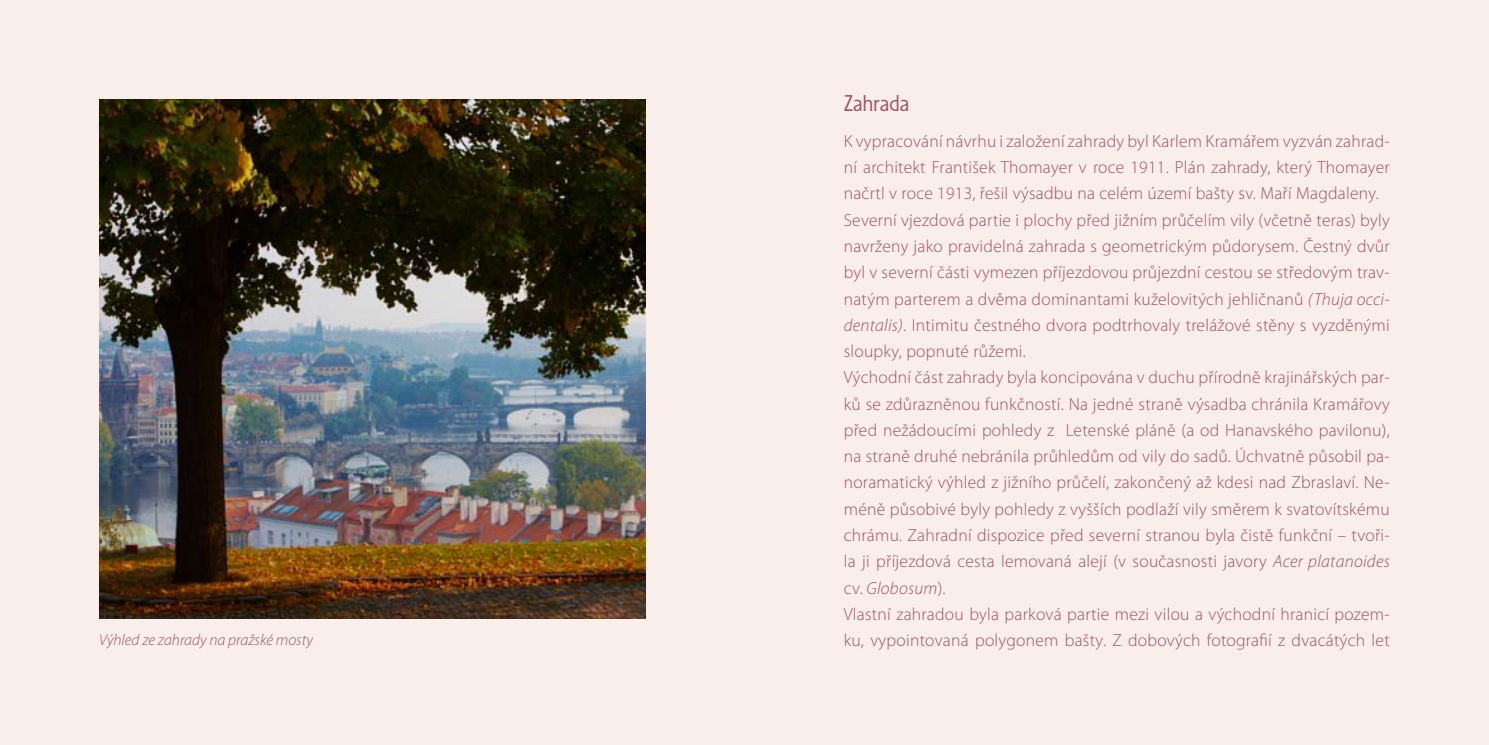
<style>
.page{position:relative;width:1489px;height:745px;background:#fff}
.page>*{position:absolute;margin:0;border:0;box-sizing:border-box;transform-origin:0 0}
.t1{font:22.75px "Solpera CE";letter-spacing:-.01em;color:#9f515d}
.t2{font:300 17.5px/26.2px "Myriad Pro";letter-spacing:.015em;color:#9f515d}
.t3{font:italic 300 15.75px "Myriad Pro";color:#9f515d}
.s1{font-style:italic}
</style>
<div class="page">
<div style="left:0;top:0;width:1488px;height:744px;background:#faeeeb"></div>
<img style="left:99px;top:99px;width:546px;height:519px">
<h1 class="t1" style="left:843px;top:90px;width:67px">Zahrada</h1>
<p class="t2" style="left:843px;top:128px;width:547px">K vypracování návrhu i založení zahrady byl Karlem Kramářem vyzván zahrad&shy;ní architekt František Thomayer v roce 1911. Plán zahrady, který Thomayer načrtl v roce 1913, řešil výsadbu na celém území bašty sv. Maří Magdaleny.<br>Severní vjezdová partie i plochy před jižním průčelím vily (včetně teras) byly navrženy jako pravidelná zahrada s geometrickým půdorysem. Čestný dvůr byl v severní části vymezen příjezdovou průjezdní cestou se středovým trav&shy;natým parterem a dvěma dominantami kuželovitých jehličnanů <span class="s1">(Thuja occi&shy;dentalis)</span>. Intimitu čestného dvora podtrhovaly trelážové stěny s vyzděnými sloupky, popnuté růžemi.<br>Východní část zahrady byla koncipována v duchu přírodně krajinářských par&shy;ků se zdůrazněnou funkčností. Na jedné straně výsadba chránila Kramářovy před nežádoucími pohledy z Letenské pláně (a od Hanavského pavilonu), na straně druhé nebránila průhledům od vily do sadů. Úchvatně působil pa&shy;noramatický výhled z jižního průčelí, zakončený až kdesi nad Zbraslaví. Ne&shy;méně působivé byly pohledy z vyšších podlaží vily směrem k svatovítskému chrámu. Zahradní dispozice před severní stranou byla čistě funkční – tvoři&shy;la ji příjezdová cesta lemovaná alejí (v současnosti javory <span class="s1">Acer platanoides </span>cv. <span class="s1">Globosum</span>).<br>Vlastní zahradou byla parková partie mezi vilou a východní hranicí pozem-</p>
<p class="t3" style="left:99px;top:630px;width:215px">Výhled ze zahrady na pražské mosty</p>
<p class="t2" style="left:843px;top:626px;width:547px">ku, vypointovaná polygonem bašty. Z dobových fotografií z dvacátých let</p>
</div>
